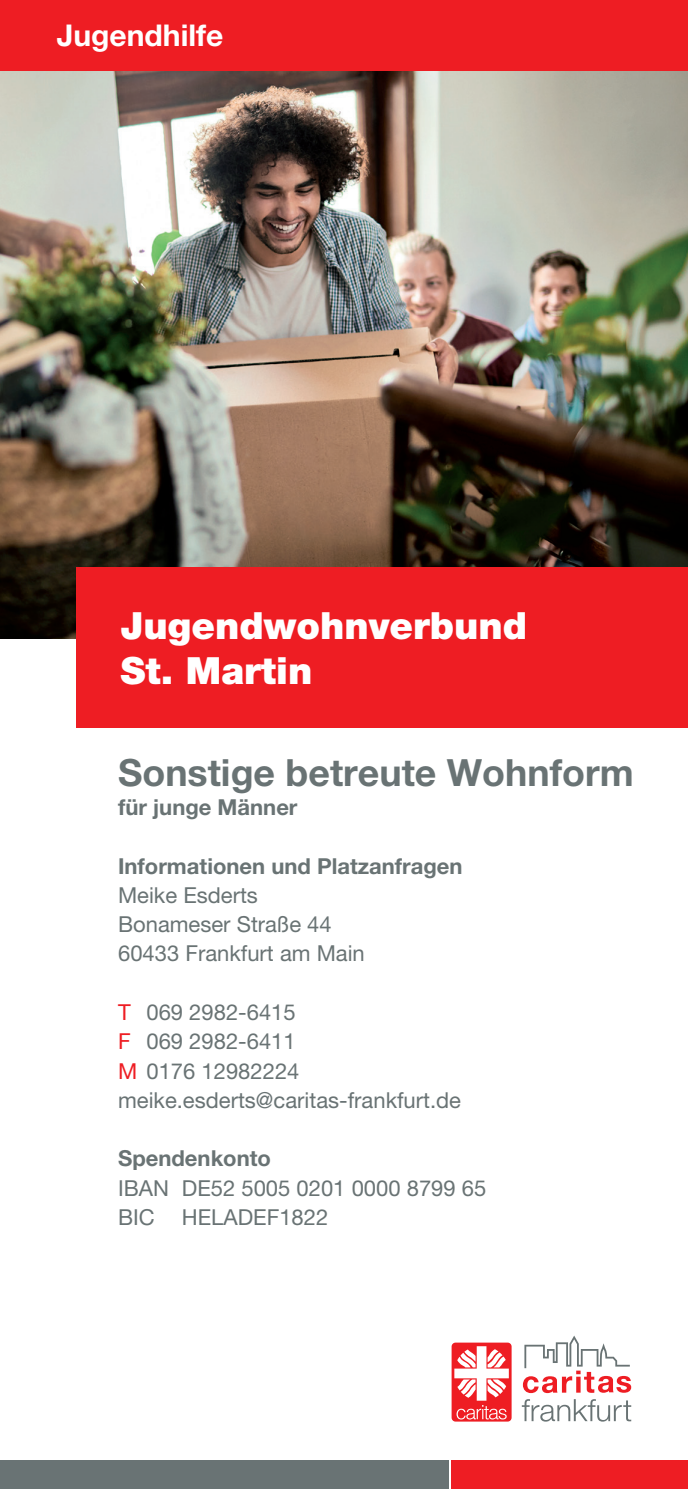
<style>
.page{position:relative;width:688px;height:1489px;background:#fff}
.page>*{position:absolute;margin:0;border:0;box-sizing:border-box;transform-origin:0 0}
.t1{font:900 37.5px/45px "Helvetica Neue LT Pro";color:#fff}
.t2{font:700 37.5px "Helvetica Neue LT Pro";color:#697374}
.t3{font:700 30px "Helvetica Neue LT Pro";color:#fff}
.t4{font:22px/29.2px "Helvetica Neue LT Pro";color:#697374}
.t5{font:700 22px "Helvetica Neue LT Pro";color:#697374}
.s1{color:#ee1d23}
</style>
<div class="page">
<div style="left:0;top:1460px;width:448px;height:28px;background:#697374"></div>
<div style="left:451px;top:1460px;width:236px;height:28px;background:#ee1d23"></div>
<div style="left:451px;top:1342px;width:60px;height:79px;background:#ee1d23;border-radius:4px"></div>
<svg style="left:454px;top:1346px;width:54px;height:73px"></svg>
<svg style="left:521px;top:1399px;width:110px;height:22px"></svg>
<svg style="left:522px;top:1335px;width:109px;height:57px"></svg>
<img style="left:0;top:71px;width:687px;height:567px">
<div style="left:0;top:0;width:687px;height:71px;background:#ee1d23"></div>
<div style="left:76px;top:567px;width:611px;height:161px;background:#ee1d23"></div>
<h2 class="t3" style="left:57px;top:17px;width:168px">Jugendhilfe</h2>
<h1 class="t1" style="left:120px;top:602px;width:408px">Jugendwohnverbund<br>St. Martin</h1>
<h1 class="t2" style="left:118px;top:749px;width:517px">Sonstige betreute Wohnform</h1>
<p class="t5" style="left:118px;top:793px;width:181px">für junge Männer</p>
<p class="t5" style="left:118px;top:852px;width:346px">Informationen und Platzanfragen</p>
<p class="t4" style="left:118px;top:880px;width:248px">Meike Esderts<br>Bonameser Straße 44<br>60433 Frankfurt am Main</p>
<p class="t4" style="left:118px;top:997px;width:344px"><span class="s1">T</span> 069 2982-6415<br><span class="s1">F</span> 069 2982-6411<br><span class="s1">M</span> 0176 12982224 meike.esderts@caritas-frankfurt.de</p>
<p class="t5" style="left:118px;top:1144px;width:154px">Spendenkonto</p>
<p class="t4" style="left:118px;top:1172px;width:369px">IBAN DE52 5005 0201 0000 8799 65<br>BIC HELADEF1822</p>
</div>
